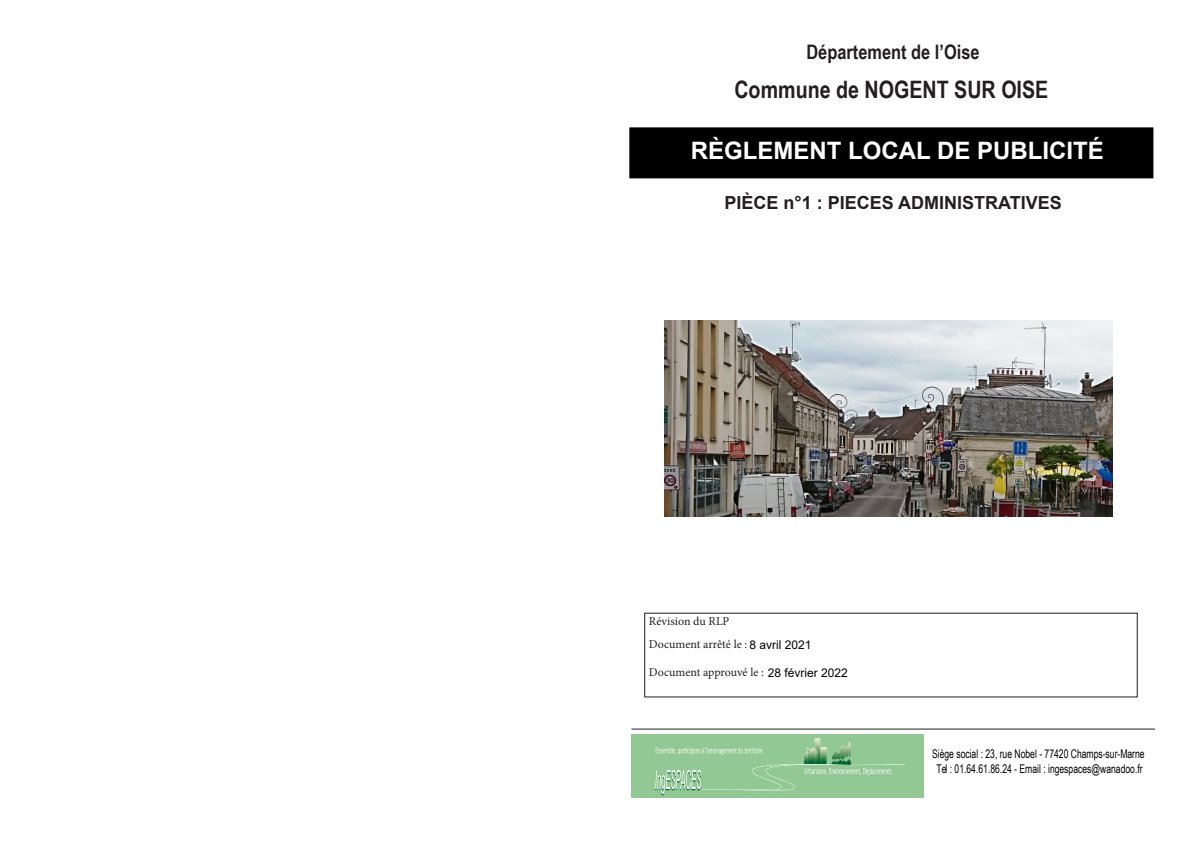
<style>
.page{position:relative;width:1191px;height:842px;background:#fff}
.page>*{position:absolute;margin:0;border:0;box-sizing:border-box;transform-origin:0 0}
.t1{font:700 24px "Arial";color:#fff}
.t2{font:700 24px "Arial Narrow";color:#231f20}
.t3{font:700 20px "Arial Narrow";color:#231f20}
.t4{font:700 18px "Arial";color:#231f20}
.t5{font:12px/14.4px "Arial Narrow";color:#000;text-align:center;scale:.87 1}
.t6{font:12px "Minion Pro";color:#231f20}
.t7{font:12px "Arial";color:#000}
.s1{font-family:"Arial";color:#000}
</style>
<div class="page">
<hr style="left:631px;top:728px;width:524px;height:1px;background:#231f20">
<div style="left:629px;top:128px;width:524px;height:50px;background:#000"></div>
<img style="left:665px;top:321px;width:447px;height:196px">
<img style="left:631px;top:734px;width:292px;height:63px">
<p class="t3" style="left:806px;top:37px;width:175px">Département de l’Oise</p>
<p class="t2" style="left:734px;top:72px;width:315px">Commune de NOGENT SUR OISE</p>
<p class="t1" style="left:691px;top:133px;width:414px">RÈGLEMENT LOCAL DE PUBLICITÉ</p>
<p class="t4" style="left:724px;top:190px;width:339px">PIÈCE n°1 : PIECES ADMINISTRATIVES</p>
<p class="t6" style="left:649px;top:613px;width:82px">Révision du RLP</p>
<p class="t6" style="left:649px;top:636px;width:100px">Document arrêté le :</p>
<p class="t6" style="left:649px;top:664px;width:200px">Document approuvé le : <span class="s1">28 février 2022</span></p>
<p class="t7" style="left:749px;top:637px;width:64px">8 avril 2021</p>
<p class="t5" style="left:932px;top:746px;width:246px">Siège social : 23, rue Nobel - 77420 Champs-sur-Marne<br>Tel : 01.64.61.86.24 - Email : ingespaces@wanadoo.fr</p>
</div>
